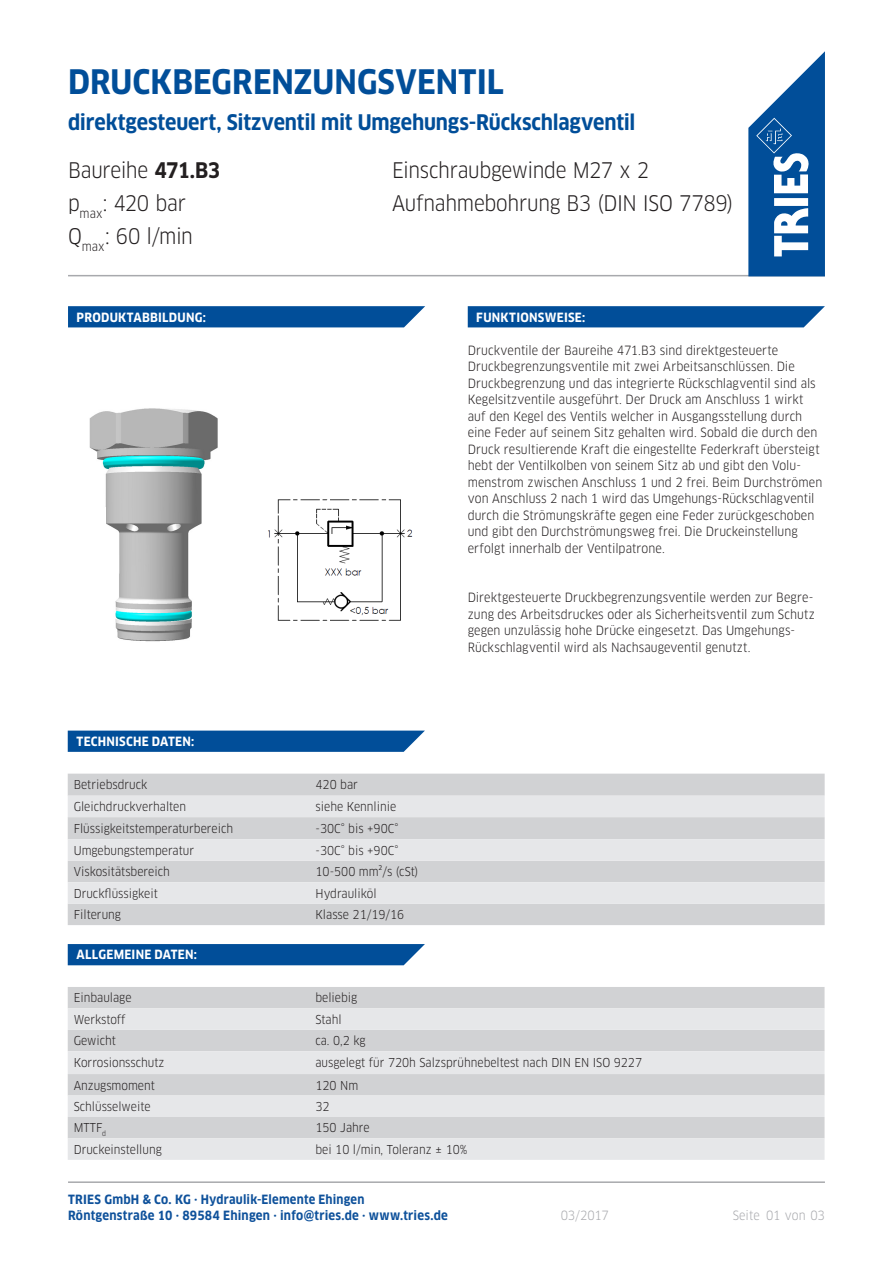
<style>
.page{position:relative;width:893px;height:1263px;background:#fff}
.page>*{position:absolute;margin:0;border:0;box-sizing:border-box;transform-origin:0 0}
.t1{font:700 33px "Clan OT Narr";color:#014e99}
.t2{font:21px "Clan OT Narr";letter-spacing:-.015em;color:#231f20}
.t3{font:700 21px "Clan OT Narr";letter-spacing:-.005em;color:#014e99}
.t4{font:12.45px/16.5px "Clan OT Narr";letter-spacing:.005em;color:#231f20}
.t5{font:700 12.45px/16.5px "Clan OT Narr";letter-spacing:.02em;color:#0e519b}
.t6{font:700 12.45px "Clan OT Narr";letter-spacing:.02em;color:#fff}
.t7{font:12.45px "Clan OT Narr";letter-spacing:-.005em;color:#a8a9ad}
.t8{font:12px "Clan OT Narr";color:#231f20}
.s1{font-weight:700}
</style>
<div class="page">
<hr style="left:68px;top:275px;width:757px;height:1px;background:#a8a9ad">
<svg style="left:748px;top:51px;width:77px;height:225px"></svg>
<hr style="left:68px;top:1181px;width:757px;height:2px;background:#a8a9ad">
<svg style="left:68px;top:731px;width:357px;height:21px;background:#0a549c"></svg>
<svg style="left:68px;top:306px;width:357px;height:21px;background:#0a549c"></svg>
<svg style="left:468px;top:306px;width:357px;height:21px;background:#0a549c"></svg>
<div style="left:68px;top:774px;width:757px;height:151px;background:#d1d2d4"></div>
<svg style="left:68px;top:796px;width:757px;height:108px;background:#dddee0"></svg>
<img style="left:268px;top:499px;width:145px;height:122px">
<div style="left:68px;top:987px;width:756px;height:21px;background:#d1d2d4"></div>
<svg style="left:68px;top:1008px;width:756px;height:152px;background:#dddee0"></svg>
<svg style="left:68px;top:944px;width:357px;height:21px;background:#09539c"></svg>
<img style="left:89px;top:408px;width:129px;height:234px">
<p class="t1" style="left:68px;top:63px;width:437px">DRUCKBEGRENZUNGSVENTIL</p>
<p class="t3" style="left:68px;top:111px;width:569px">direktgesteuert, Sitzventil mit Umgehungs-Rückschlagventil</p>
<p class="t2" style="left:68px;top:158px;width:154px">Baureihe <span class="s1">471.B3</span></p>
<p class="t2" style="left:392px;top:158px;width:259px">Einschraubgewinde M27 x 2</p>
<p class="t2" style="left:68px;top:191px;width:119px">p<sub>max</sub>: 420 bar</p>
<p class="t2" style="left:392px;top:191px;width:343px">Aufnahmebohrung B3 (DIN ISO 7789)</p>
<p class="t2" style="left:68px;top:224px;width:126px">Q<sub>max</sub>: 60 l/min</p>
<p class="t6" style="left:77px;top:310px;width:131px">PRODUKTABBILDUNG:</p>
<p class="t6" style="left:77px;top:734px;width:119px">TECHNISCHE DATEN:</p>
<p class="t8" style="left:74px;top:777px;width:75px">Betriebsdruck</p>
<p class="t8" style="left:316px;top:777px;width:44px">420 bar</p>
<p class="t8" style="left:74px;top:799px;width:114px">Gleichdruckverhalten</p>
<p class="t8" style="left:316px;top:799px;width:82px">siehe Kennlinie</p>
<p class="t8" style="left:74px;top:821px;width:161px">Flüssigkeitstemperaturbereich</p>
<p class="t8" style="left:316px;top:821px;width:84px">-30C° bis +90C°</p>
<p class="t8" style="left:74px;top:843px;width:122px">Umgebungstemperatur</p>
<p class="t8" style="left:316px;top:843px;width:84px">-30C° bis +90C°</p>
<p class="t8" style="left:74px;top:865px;width:98px">Viskositätsbereich</p>
<p class="t8" style="left:316px;top:865px;width:104px">10-500 mm²/s (cSt)</p>
<p class="t8" style="left:74px;top:886px;width:86px">Druckflüssigkeit</p>
<p class="t8" style="left:316px;top:886px;width:63px">Hydrauliköl</p>
<p class="t8" style="left:74px;top:907px;width:49px">Filterung</p>
<p class="t8" style="left:316px;top:907px;width:90px">Klasse 21/19/16</p>
<p class="t6" style="left:76px;top:947px;width:122px">ALLGEMEINE DATEN:</p>
<p class="t6" style="left:476px;top:310px;width:110px">FUNKTIONSWEISE:</p>
<p class="t4" style="left:468px;top:342px;width:356px">Druckventile der Baureihe 471.B3 sind direktgesteuerte Druckbegrenzungsventile mit zwei Arbeitsanschlüssen. Die Druckbegrenzung und das integrierte Rückschlagventil sind als Kegelsitzventile ausgeführt. Der Druck am Anschluss 1 wirkt auf den Kegel des Ventils welcher in Ausgangsstellung durch eine Feder auf seinem Sitz gehalten wird. Sobald die durch den Druck resultierende Kraft die eingestellte Federkraft übersteigt hebt der Ventilkolben von seinem Sitz ab und gibt den Volu&shy;menstrom zwischen Anschluss 1 und 2 frei. Beim Durchströmen von Anschluss 2 nach 1 wird das Umgehungs-Rückschlagventil durch die Strömungskräfte gegen eine Feder zurückgeschoben und gibt den Durchströmungsweg frei. Die Druckeinstellung erfolgt innerhalb der Ventilpatrone.</p>
<p class="t4" style="left:468px;top:589px;width:349px">Direktgesteuerte Druckbegrenzungsventile werden zur Begre&shy;zung des Arbeitsdruckes oder als Sicherheitsventil zum Schutz gegen unzulässig hohe Drücke eingesetzt. Das Umgehungs-Rückschlagventil wird als Nachsaugeventil genutzt.</p>
<p class="t8" style="left:74px;top:991px;width:59px">Einbaulage</p>
<p class="t8" style="left:315px;top:991px;width:43px">beliebig</p>
<p class="t8" style="left:74px;top:1012px;width:53px">Werkstoff</p>
<p class="t8" style="left:315px;top:1012px;width:28px">Stahl</p>
<p class="t8" style="left:74px;top:1034px;width:44px">Gewicht</p>
<p class="t8" style="left:315px;top:1034px;width:52px">ca. 0,2 kg</p>
<p class="t8" style="left:74px;top:1055px;width:92px">Korrosionsschutz</p>
<p class="t8" style="left:315px;top:1055px;width:328px">ausgelegt für 720h Salzsprühnebeltest nach DIN EN ISO 9227</p>
<p class="t8" style="left:74px;top:1078px;width:83px">Anzugsmoment</p>
<p class="t8" style="left:315px;top:1078px;width:44px">120 Nm</p>
<p class="t8" style="left:74px;top:1099px;width:78px">Schlüsselweite</p>
<p class="t8" style="left:315px;top:1099px;width:16px">32</p>
<p class="t8" style="left:74px;top:1121px;width:34px">MTTF<sub>d</sub></p>
<p class="t8" style="left:315px;top:1121px;width:56px">150 Jahre</p>
<p class="t8" style="left:74px;top:1142px;width:90px">Druckeinstellung</p>
<p class="t8" style="left:315px;top:1142px;width:153px">bei 10 l/min, Toleranz ± 10%</p>
<p class="t5" style="left:68px;top:1191px;width:381px">TRIES GmbH &amp; Co. KG · Hydraulik-Elemente Ehingen<br>Röntgenstraße 10 · 89584 Ehingen · info@tries.de · www.tries.de</p>
<p class="t7" style="left:561px;top:1208px;width:50px">03/2017</p>
<p class="t7" style="left:733px;top:1208px;width:94px">Seite 01 von 03</p>
</div>
